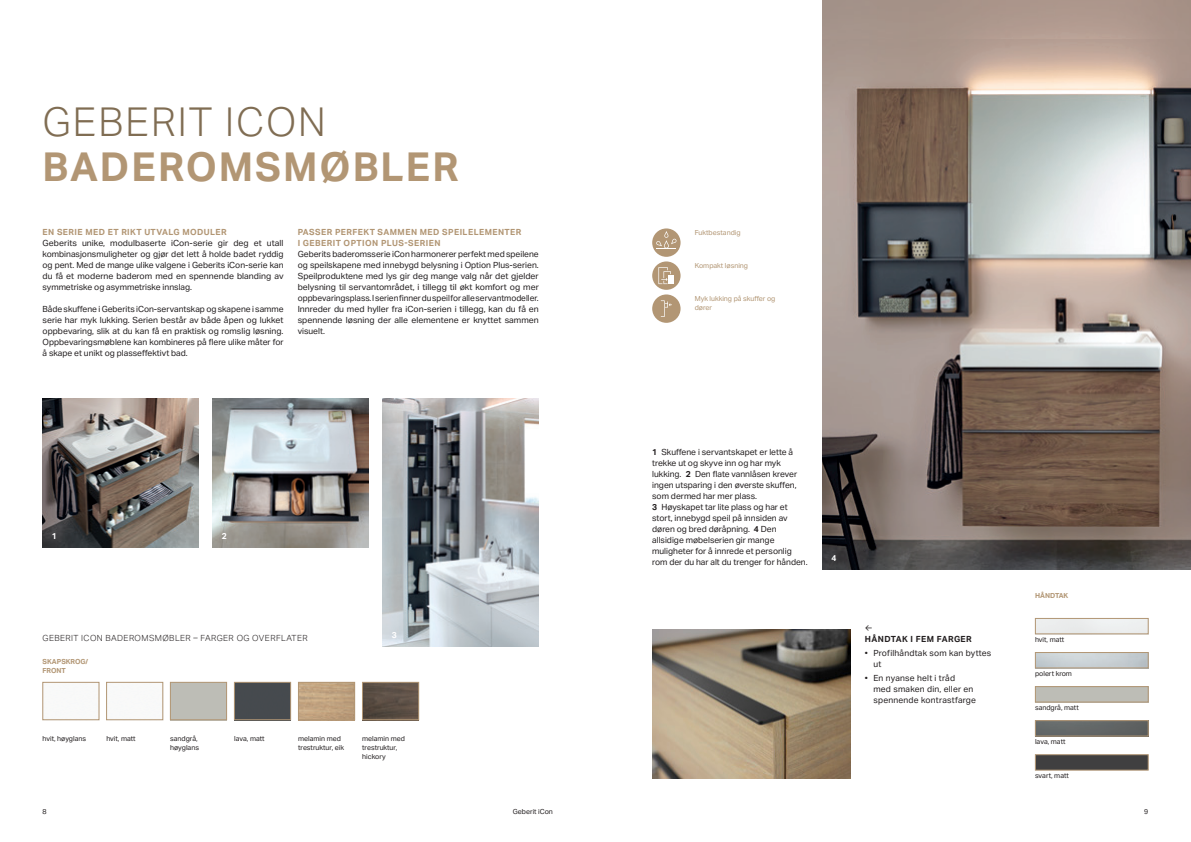
<style>
.page{position:relative;width:1191px;height:842px;background:#fff}
.page>*{position:absolute;margin:0;border:0;box-sizing:border-box;transform-origin:0 0}
.Header_40_45_bold_all_caps_B7{font:700 40px "Aktiv Grotesk Geberit";letter-spacing:.05em;color:#b29674}
.Header_40_45_light_all_caps_B8{font:300 40px "Aktiv Grotesk Geberit";letter-spacing:.05em;color:#806d53}
.Body_copy_8_5_11_regular_block_black{font:8.5px/11px "Aktiv Grotesk Geberit";letter-spacing:.005em;color:#231f20;text-align:justify}
.Body_copy_8_5_11_regular{font:8.5px/11px "Aktiv Grotesk Geberit";color:#231f20}
.Body_header_8_5_11_bold_all_caps_B7{font:700 8.5px "Aktiv Grotesk Geberit";letter-spacing:.05em;color:#b29674}
.Body_copy_8_5_11_regular_block_black-2{font:8.5px/11px "Aktiv Grotesk Geberit";letter-spacing:.025em;color:#231f20}
.Body_header_8_5_11_light_all_caps{font:300 8.5px "Aktiv Grotesk Geberit";letter-spacing:.05em;color:#231f20}
.Body_header_8_5_11_bold_all_caps{font:700 8.5px "Aktiv Grotesk Geberit";letter-spacing:.05em;color:#231f20}
.Image_number_white{font:700 8.5px "Aktiv Grotesk Geberit";color:#fff}
.Caption_copy_7_9_regular{font:7px/9px "Aktiv Grotesk Geberit";color:#231f20}
.Caption_copy_7_9_regular_B7{font:7px/9px "Aktiv Grotesk Geberit";color:#b29674}
.Caption_header_7_9_all_caps_bold_B7{font:700 7px/9px "Aktiv Grotesk Geberit";color:#b29674}
.Caption_copy_7_9_regular_white_right{font:7px "Aktiv Grotesk Geberit";color:#231f20}
.Page_number_left_white{font:7px "Aktiv Grotesk Geberit";color:#231f20}
.Pagne_number_right_white{font:7px "Aktiv Grotesk Geberit";color:#231f20}
.s1{font-weight:700}
</style>
<div class="page">
<img style="left:213px;top:399px;width:156px;height:148px">
<img style="left:383px;top:399px;width:156px;height:247px">
<img style="left:43px;top:399px;width:155px;height:148px">
<img style="left:652px;top:629px;width:198px;height:149px">
<img style="left:822px;top:40px;width:369px;height:529px">
<div style="left:43px;top:682px;width:56px;height:38px;border:1px solid #b29674"></div>
<div style="left:106px;top:682px;width:57px;height:38px;border:1px solid #b29674"></div>
<div style="left:236px;top:684px;width:53px;height:34px;background:#464a4e"></div>
<div style="left:234px;top:682px;width:57px;height:38px;border:1px solid #b29674"></div>
<div style="left:298px;top:682px;width:57px;height:38px;border:1px solid #b29674"></div>
<div style="left:652px;top:228px;width:28px;height:29px;background:#b29674;border-radius:50%"></div>
<svg style="left:656px;top:231px;width:20px;height:18px"></svg>
<div style="left:652px;top:294px;width:28px;height:29px;background:#b29674;border-radius:50%"></div>
<svg style="left:661px;top:300px;width:11px;height:17px"></svg>
<div style="left:652px;top:261px;width:28px;height:29px;background:#b29674;border-radius:50%"></div>
<div style="left:668px;top:275px;width:6px;height:9px;background:#fff"></div>
<svg style="left:658px;top:267px;width:13px;height:17px"></svg>
<img style="left:364px;top:684px;width:53px;height:34px">
<div style="left:362px;top:682px;width:57px;height:38px;border:1px solid #b29674"></div>
<div style="left:170px;top:682px;width:57px;height:38px;border:1px solid #b29674"></div>
<div style="left:1035px;top:618px;width:113px;height:16px;border:1px solid #b29674"></div>
<div style="left:1035px;top:652px;width:113px;height:16px;border:1px solid #b29674"></div>
<div style="left:1035px;top:686px;width:113px;height:16px;border:1px solid #b29674"></div>
<img style="left:1037px;top:722px;width:109px;height:12px">
<div style="left:1035px;top:720px;width:113px;height:16px;border:1px solid #b29674"></div>
<div style="left:1035px;top:754px;width:113px;height:16px;background:#403f40;border:1px solid #b29674"></div>
<p class="Header_40_45_light_all_caps_B8" style="left:43px;top:99px;width:285px">GEBERIT ICON</p>
<p class="Header_40_45_bold_all_caps_B7" style="left:43px;top:142px;width:418px">BADEROMSMØBLER</p>
<p class="Body_header_8_5_11_bold_all_caps_B7" style="left:43px;top:227px;width:186px">EN SERIE MED ET RIKT UTVALG MODULER</p>
<p class="Body_copy_8_5_11_regular_block_black" style="left:43px;top:238px;width:242px">Geberits unike, modulbaserte iCon-serie gir deg et utall kombinasjonsmuligheter og gjør det lett å holde badet ryddig og pent. Med de mange ulike valgene i Geberits iCon-serie kan du få et moderne baderom med en spennende blanding av symmetriske og asymmetriske innslag.</p>
<p class="Body_copy_8_5_11_regular_block_black" style="left:43px;top:304px;width:243px">Både skuffene i Geberits iCon-servantskap og skapene i samme serie har myk lukking. Serien består av både åpen og lukket oppbevaring, slik at du kan få en praktisk og romslig løsning.<br>Oppbevaringsmøblene kan kombineres på flere ulike måter for å skape et unikt og plasseffektivt bad.</p>
<p class="Body_header_8_5_11_bold_all_caps_B7" style="left:298px;top:227px;width:225px">PASSER PERFEKT SAMMEN MED SPEILELEMENTER</p>
<p class="Body_header_8_5_11_bold_all_caps_B7" style="left:298px;top:238px;width:144px">I GEBERIT OPTION PLUS-SERIEN</p>
<p class="Body_copy_8_5_11_regular_block_black" style="left:298px;top:249px;width:243px">Geberits baderomsserie iCon harmonerer perfekt med speilene og speilskapene med innebygd belysning i Option Plus-serien.<br>Speilproduktene med lys gir deg mange valg når det gjelder belysning til servantområdet, i tillegg til økt komfort og mer oppbevaringsplass. I serien finner du speil for alle servantmodeller.<br>Innreder du med hyller fra iCon-serien i tillegg, kan du få en spennende løsning der alle elementene er knyttet sammen visuelt.</p>
<p class="Image_number_white" style="left:52px;top:531px;width:7px">1</p>
<p class="Image_number_white" style="left:222px;top:531px;width:7px">2</p>
<p class="Body_header_8_5_11_light_all_caps" style="left:43px;top:633px;width:267px">GEBERIT ICON BADEROMSMØBLER – FARGER OG OVERFLATER</p>
<p class="Caption_header_7_9_all_caps_bold_B7" style="left:43px;top:657px;width:47px">SKAPSKROG/<br>FRONT</p>
<p class="Image_number_white" style="left:392px;top:630px;width:7px">3</p>
<p class="Caption_copy_7_9_regular" style="left:170px;top:734px;width:30px">sandgrå, høyglans</p>
<p class="Caption_copy_7_9_regular" style="left:43px;top:734px;width:45px">hvit, høyglans</p>
<p class="Caption_copy_7_9_regular" style="left:106px;top:734px;width:31px">hvit, matt</p>
<p class="Caption_copy_7_9_regular" style="left:234px;top:734px;width:32px">lava, matt</p>
<p class="Caption_copy_7_9_regular" style="left:298px;top:734px;width:47px">melamin med trestruktur, eik</p>
<p class="Caption_copy_7_9_regular" style="left:362px;top:734px;width:44px">melamin med trestruktur, hickory</p>
<p class="Caption_copy_7_9_regular_B7" style="left:694px;top:228px;width:47px">Fuktbestandig</p>
<p class="Caption_copy_7_9_regular_B7" style="left:694px;top:261px;width:55px">Kompakt løsning</p>
<p class="Caption_copy_7_9_regular_B7" style="left:694px;top:294px;width:82px">Myk lukking på skuffer og dører</p>
<p class="Body_copy_8_5_11_regular" style="left:652px;top:447px;width:157px"><span class="s1">1</span> Skuffene i servantskapet er lette å trekke ut og skyve inn og har myk lukking. <span class="s1">2</span> Den flate vannlåsen krever ingen utsparing i den øverste skuffen, som dermed har mer plass.<br><span class="s1">3</span> Høyskapet tar lite plass og har et stort, innebygd speil på innsiden av døren og bred døråpning. <span class="s1">4</span> Den allsidige møbelserien gir mange muligheter for å innrede et personlig rom der du har alt du trenger for hånden.</p>
<p class="Image_number_white" style="left:831px;top:553px;width:7px">4</p>
<p class="Body_copy_8_5_11_regular" style="left:865px;top:623px;width:9px">←</p>
<p class="Body_header_8_5_11_bold_all_caps" style="left:865px;top:634px;width:108px">HÅNDTAK I FEM FARGER</p>
<p class="Body_copy_8_5_11_regular_block_black-2" style="left:873px;top:648px;width:119px;text-indent:-9px">• Profilhåndtak som kan byttes ut</p>
<p class="Body_copy_8_5_11_regular_block_black-2" style="left:873px;top:672px;width:104px;text-indent:-9px">• En nyanse helt i tråd<br>med smaken din, eller en spennende kontrastfarge</p>
<p class="Caption_header_7_9_all_caps_bold_B7" style="left:1035px;top:591px;width:35px">HÅNDTAK</p>
<p class="Caption_copy_7_9_regular" style="left:1035px;top:635px;width:31px">hvit, matt</p>
<p class="Caption_copy_7_9_regular" style="left:1035px;top:669px;width:38px">polert krom</p>
<p class="Caption_copy_7_9_regular" style="left:1035px;top:703px;width:45px">sandgrå, matt</p>
<p class="Caption_copy_7_9_regular" style="left:1035px;top:737px;width:32px">lava, matt</p>
<p class="Caption_copy_7_9_regular" style="left:1035px;top:771px;width:35px">svart, matt</p>
<p class="Page_number_left_white" style="left:43px;top:807px;width:6px">8</p>
<p class="Caption_copy_7_9_regular_white_right" style="left:513px;top:807px;width:41px">Geberit iCon</p>
<p class="Pagne_number_right_white" style="left:1144px;top:807px;width:6px">9</p>
</div>
